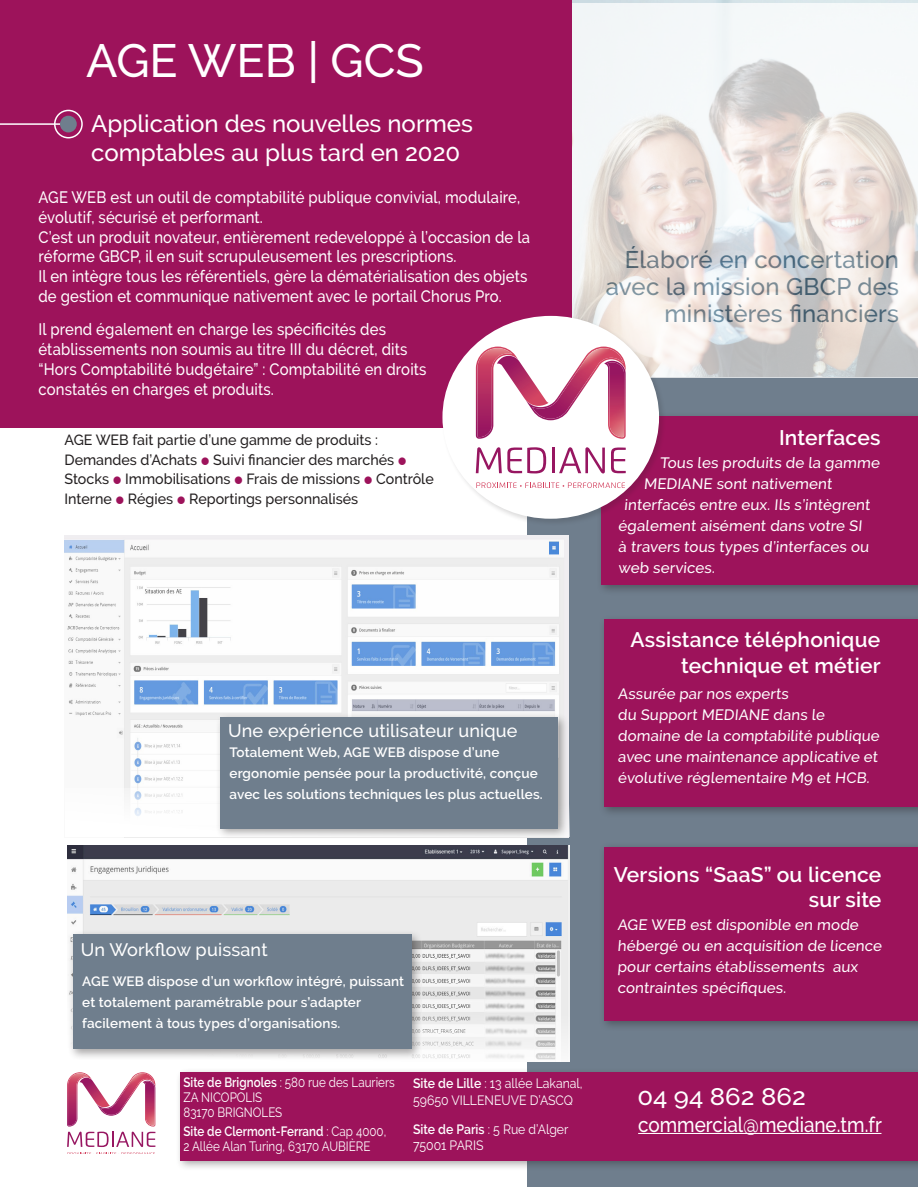
<style>
.page{position:relative;width:918px;height:1188px;background:#fff}
.page>*{position:absolute;margin:0;border:0;box-sizing:border-box;transform-origin:0 0}
.t1{font:500 46.5px "Raleway";color:#fff}
.t2{font:500 24px/27px "Raleway";letter-spacing:.01em;color:#55788e;text-align:right}
.t3{font:500 24px/28.8px "Raleway";color:#fff}
.t4{font:500 24px "Raleway";color:#fff;scale:1.07 1}
.paragraphe_gris{font:600 21px/25.2px "Raleway";letter-spacing:.01em;color:#fff;text-align:right}
.t5{font:500 21px "Raleway";color:#fff;scale:.9 1}
.paragraphe_gris-2{font:500 18px "Raleway";letter-spacing:.01em;color:#fff}
.paragraphe_gris-3{font:500 16.5px/19.8px "Raleway";letter-spacing:.01em;color:#fff;scale:.9 1}
.paragraphe_gris-4{font:500 15px/21px "Raleway";color:#fff}
.paragraphe_gris-5{font:500 14.7px/19.5px "Raleway";color:#231f20}
.paragraphe_gris-6{font:600 13.5px/21px "Raleway";letter-spacing:.01em;color:#fff}
.t6{font:13.5px/15px "Raleway";color:#fff;scale:.86 1}
.t7{font:13.5px/16.5px "Raleway";color:#fff;scale:.91 1}
.paragraphe_gris-7{font:600 13.5px "Raleway";letter-spacing:.01em;color:#fff;scale:.86 1}
.s1{font-weight:600}
.s2{font-weight:400}
</style>
<div class="page">
<div style="left:0;top:0;width:572px;height:427px;background:#9d135b"></div>
<div style="left:527px;top:378px;width:391px;height:809px;background:#6f7e8d"></div>
<svg style="left:572px;top:3px;width:346px;height:375px"></svg>
<img style="left:67px;top:846px;width:503px;height:156px">
<svg style="left:423px;top:1002px;width:147px;height:60px;fill:#f2f2f2"></svg>
<div style="left:68px;top:930px;width:355px;height:130px;background:#231f20;opacity:.4"></div>
<div style="left:73px;top:935px;width:338px;height:114px;background:#6f7e8d"></div>
<img style="left:65px;top:536px;width:504px;height:302px">
<div style="left:65px;top:788px;width:505px;height:49px;background:#fff"></div>
<div style="left:215px;top:712px;width:355px;height:128px;background:#231f20;opacity:.4"></div>
<div style="left:220px;top:717px;width:338px;height:111px;background:#6f7e8d"></div>
<div style="left:597px;top:412px;width:321px;height:184px;background:#231f20;opacity:.4"></div>
<div style="left:602px;top:417px;width:316px;height:168px;background:#9d135b"></div>
<div style="left:599px;top:614px;width:319px;height:204px;background:#231f20;opacity:.4"></div>
<div style="left:604px;top:619px;width:314px;height:188px;background:#9d135b"></div>
<div style="left:599px;top:842px;width:319px;height:190px;background:#231f20;opacity:.4"></div>
<div style="left:604px;top:847px;width:314px;height:173px;background:#9d135b"></div>
<div style="left:441px;top:314px;width:225px;height:212px;background:#231f20;opacity:.16"></div>
<div style="left:442px;top:316px;width:217px;height:203px;background:#fff;border-radius:50%"></div>
<svg style="left:67px;top:1072px;width:88px;height:82px"></svg>
<img style="left:68px;top:1073px;width:21px;height:53px">
<img style="left:100px;top:1073px;width:54px;height:42px">
<img style="left:145px;top:1082px;width:9px;height:44px">
<div style="left:175px;top:1067px;width:743px;height:105px;background:#231f20;opacity:.4"></div>
<div style="left:180px;top:1072px;width:738px;height:88px;background:#9d135b"></div>
<hr style="left:0;top:123px;width:61px;height:2px;background:#fff">
<div style="left:60px;top:116px;width:17px;height:16px;background:#6f7e8d;border-radius:50%"></div>
<div style="left:54px;top:110px;width:29px;height:28px;border:2px solid #fff;border-radius:50%"></div>
<svg style="left:476px;top:447px;width:70px;height:26px"></svg>
<hr style="left:552px;top:448px;width:3px;height:25px;background:#971661">
<svg style="left:559px;top:447px;width:46px;height:26px"></svg>
<svg style="left:611px;top:448px;width:15px;height:25px"></svg>
<svg style="left:476px;top:482px;width:149px;height:6px"></svg>
<svg style="left:476px;top:347px;width:150px;height:92px"></svg>
<img style="left:477px;top:348px;width:35px;height:89px">
<img style="left:532px;top:348px;width:91px;height:71px">
<img style="left:607px;top:362px;width:17px;height:75px">
<hr style="left:638px;top:1133px;width:243px;height:1px;background:#fff">
<p class="t1" style="left:86px;top:33px;width:339px">AGE WEB | GCS</p>
<p class="t3" style="left:91px;top:109px;width:383px">Application des nouvelles normes comptables au plus tard en 2020</p>
<p class="paragraphe_gris-3" style="left:38px;top:187px;width:537px">AGE WEB est un outil de comptabilité publique convivial, modulaire, évolutif, sécurisé et performant.</p>
<p class="paragraphe_gris-3" style="left:38px;top:227px;width:548px">C’est un produit novateur, entièrement redeveloppé à l’occasion de la réforme GBCP, il en suit scrupuleusement les prescriptions.</p>
<p class="paragraphe_gris-3" style="left:38px;top:267px;width:545px">Il en intègre tous les référentiels, gère la dématérialisation des objets de gestion et communique nativement avec le portail Chorus Pro.</p>
<p class="paragraphe_gris-3" style="left:38px;top:320px;width:433px">Il prend également en charge les spécificités des établissements non soumis au titre III du décret, dits “Hors Comptabilité budgétaire” : Comptabilité en droits constatés en charges et produits.</p>
<p class="paragraphe_gris-5" style="left:65px;top:430px;width:371px">AGE WEB fait partie d’une gamme de produits :<br>Demandes d’Achats Suivi financier des marchés Stocks Immobilisations Frais de missions Contrôle Interne Régies Reportings personnalisés</p>
<p class="paragraphe_gris-2" style="left:228px;top:720px;width:291px">Une expérience utilisateur unique</p>
<p class="paragraphe_gris-6" style="left:230px;top:742px;width:315px">Totalement Web, AGE WEB dispose d’une ergonomie pensée pour la productivité, conçue avec les solutions techniques les plus actuelles.</p>
<h2 class="t2" style="left:606px;top:246px;width:295px">Élaboré en concertation avec la mission GBCP des ministères financiers</h2>
<p class="paragraphe_gris" style="left:779px;top:425px;width:103px">Interfaces</p>
<p class="paragraphe_gris-4" style="left:660px;top:452px;width:223px">Tous les produits de la gamme</p>
<p class="paragraphe_gris-4" style="left:644px;top:473px;width:191px">MEDIANE sont nativement</p>
<p class="paragraphe_gris-4" style="left:624px;top:494px;width:249px">interfacés entre eux. Ils s’intègrent</p>
<p class="paragraphe_gris-4" style="left:618px;top:515px;width:247px">également aisément dans votre SI</p>
<p class="paragraphe_gris-4" style="left:618px;top:536px;width:254px">à travers tous types d’interfaces ou</p>
<p class="paragraphe_gris-4" style="left:618px;top:557px;width:100px">web services.</p>
<p class="paragraphe_gris" style="left:631px;top:627px;width:252px">Assistance téléphonique technique et métier</p>
<p class="paragraphe_gris-4" style="left:618px;top:683px;width:264px">Assurée par nos experts<br>du Support MEDIANE dans le domaine de la comptabilité publique avec une maintenance applicative et évolutive réglementaire M9 et HCB.</p>
<p class="paragraphe_gris-2" style="left:81px;top:939px;width:188px">Un Workflow puissant</p>
<p class="paragraphe_gris-6" style="left:82px;top:971px;width:323px">AGE WEB dispose d’un workflow intégré, puissant et totalement paramétrable pour s’adapter facilement à tous types d’organisations.</p>
<p class="t6" style="left:183px;top:1075px;width:247px"><span class="s1">Site de Brignoles</span> : 580 rue des Lauriers<br>ZA NICOPOLIS</p>
<p class="t6" style="left:183px;top:1105px;width:116px">83170 BRIGNOLES</p>
<p class="paragraphe_gris-7" style="left:183px;top:1124px;width:237px">Site de Clermont-Ferrand <span class="s2">: Cap 4000,</span></p>
<p class="t6" style="left:183px;top:1139px;width:219px">2 Allée Alan Turing, 63170 AUBIÈRE</p>
<p class="t7" style="left:413px;top:1075px;width:188px"><span class="s1">Site de Lille</span> : 13 allée Lakanal,<br>59650 VILLENEUVE D’ASCQ</p>
<p class="t7" style="left:413px;top:1121px;width:172px"><span class="s1">Site de Paris</span> : 5 Rue d’Alger</p>
<p class="t7" style="left:413px;top:1137px;width:79px">75001 PARIS</p>
<p class="paragraphe_gris" style="left:614px;top:862px;width:269px">Versions “SaaS” ou licence sur site</p>
<p class="paragraphe_gris-4" style="left:617px;top:914px;width:267px">AGE WEB est disponible en mode hébergé ou en acquisition de licence pour certains établissements aux contraintes spécifiques.</p>
<p class="t4" style="left:637px;top:1083px;width:159px">04 94 862 862</p>
<p class="t5" style="left:638px;top:1112px;width:272px">commercial@mediane.tm.fr</p>
</div>
